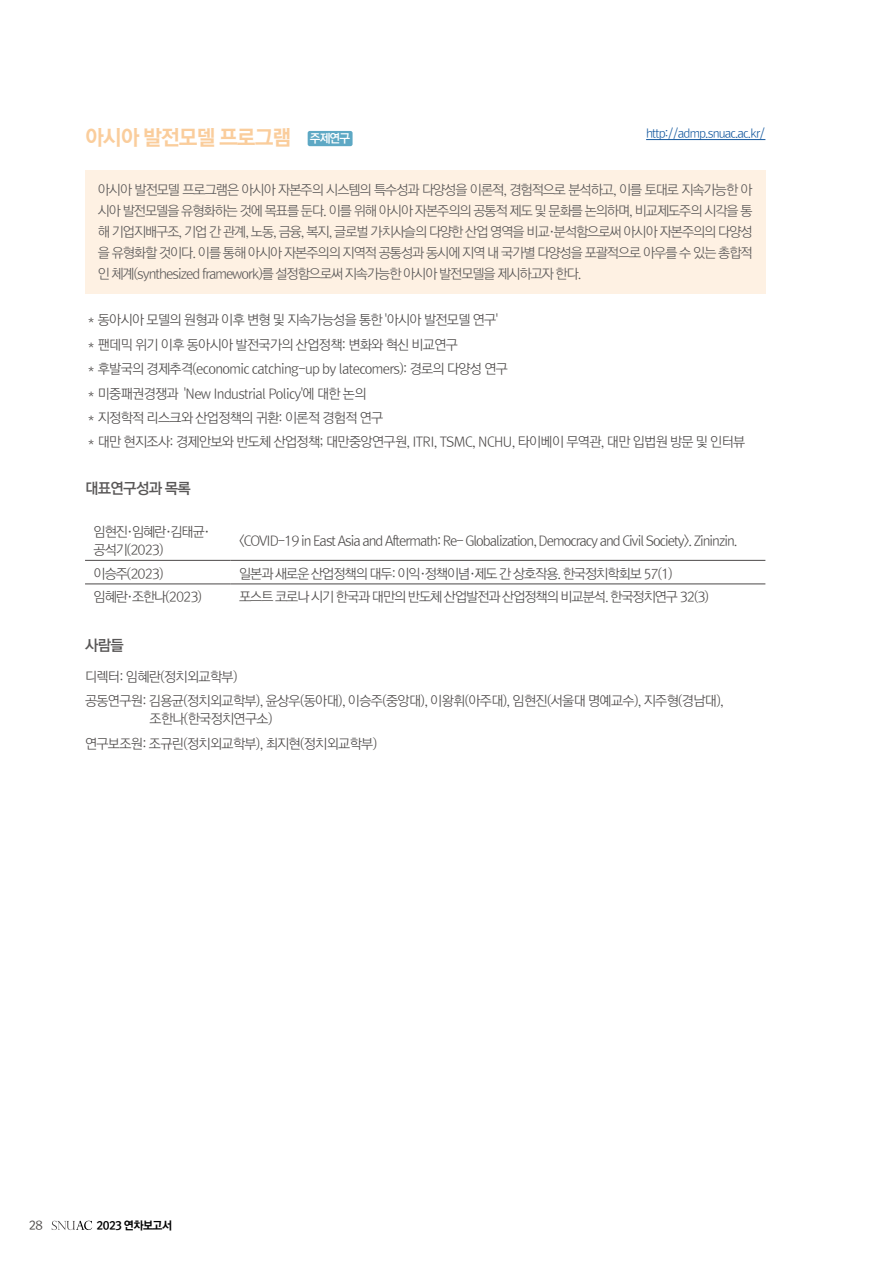
<style>
.page{position:relative;width:893px;height:1263px;background:#fff}
.page>*{position:absolute;margin:0;border:0;box-sizing:border-box;transform-origin:0 0}
.t1{font:21px "Rix Go EB";letter-spacing:-.05em;color:#facd9c}
.t2{font:15px "Rix Go B";letter-spacing:-.05em;color:#595757}
.t3{font:13.5px/24.5px "Rix Go L";letter-spacing:-.05em;color:#4c4948}
.t4{font:13.5px/21px "Rix Go L";letter-spacing:-.075em;color:#595757;text-align:justify}
.t5{font:13.5px/18px "Rix Go L";letter-spacing:-.075em;color:#4c4948}
.t6{font:12px "Rix Go L";letter-spacing:-.075em;color:#15599f}
.t7{font:12px "Rix Go B";color:#fff}
.t8{font:12px "Rix Go M";color:#4c4948}
.t9{font:11.25px "Rix Go EB";letter-spacing:-.05em;color:#000}
</style>
<div class="page">
<svg style="left:52px;top:1221px;width:40px;height:9px"></svg>
<hr style="left:85px;top:560px;width:146px;height:1px;background:#4c4948">
<hr style="left:231px;top:560px;width:534px;height:1px;background:#4c4948">
<hr style="left:85px;top:583px;width:146px;height:1px;background:#4c4948">
<hr style="left:231px;top:583px;width:534px;height:1px;background:#4c4948">
<hr style="left:646px;top:139px;width:119px;height:1px;background:#15599f">
<div style="left:85px;top:170px;width:680px;height:123px;background:#fef1e3"></div>
<div style="left:308px;top:131px;width:45px;height:15px;background:#5da8c4;border-radius:2px"></div>
<h1 class="t1" style="left:85px;top:127px;width:208px">아시아 발전모델 프로그램</h1>
<p class="t6" style="left:646px;top:127px;width:121px">http://admp.snuac.ac.kr/</p>
<p class="t4" style="left:98px;top:179px;width:656px">아시아 발전모델 프로그램은 아시아 자본주의 시스템의 특수성과 다양성을 이론적, 경험적으로 분석하고, 이를 토대로 지속가능한 아 시아 발전모델을 유형화하는 것에 목표를 둔다. 이를 위해 아시아 자본주의의 공통적 제도 및 문화를 논의하며, 비교제도주의 시각을 통 해 기업지배구조, 기업 간 관계, 노동, 금융, 복지, 글로벌 가치사슬의 다양한 산업 영역을 비교·분석함으로써 아시아 자본주의의 다양성 을 유형화할 것이다. 이를 통해 아시아 자본주의의 지역적 공통성과 동시에 지역 내 국가별 다양성을 포괄적으로 아우를 수 있는 총합적 인 체계(synthesized framework)를 설정함으로써 지속가능한 아시아 발전모델을 제시하고자 한다.</p>
<p class="t7" style="left:310px;top:132px;width:42px">주제연구</p>
<p class="t3" style="left:85px;top:308px;width:662px">＊동아시아 모델의 원형과 이후 변형 및 지속가능성을 통한 '아시아 발전모델 연구'<br>＊팬데믹 위기 이후 동아시아 발전국가의 산업정책: 변화와 혁신 비교연구<br>＊후발국의 경제추격(economic catching-up by latecomers): 경로의 다양성 연구<br>＊미중패권경쟁과 'New Industrial Policy'에 대한 논의<br>＊지정학적 리스크와 산업정책의 귀환: 이론적 경험적 연구<br>＊대만 현지조사: 경제안보와 반도체 산업정책; 대만중앙연구원, ITRI, TSMC, NCHU, 타이베이 무역관, 대만 입법원 방문 및 인터뷰</p>
<p class="t2" style="left:85px;top:480px;width:107px">대표연구성과 목록</p>
<p class="t5" style="left:94px;top:523px;width:118px">임현진·임혜란·김태균· 공석기(2023)</p>
<p class="t5" style="left:239px;top:532px;width:500px">&lt;COVID-19 in East Asia and Aftermath: Re- Globalization, Democracy and Civil Society&gt;. Zininzin.</p>
<p class="t3" style="left:94px;top:561px;width:71px">이승주(2023)</p>
<p class="t5" style="left:239px;top:565px;width:435px">일본과 새로운 산업정책의 대두: 이익·정책이념·제도 간 상호작용. 한국정치학회보 57(1)</p>
<p class="t5" style="left:94px;top:588px;width:110px">임혜란·조한나(2023)</p>
<p class="t5" style="left:239px;top:588px;width:471px">포스트 코로나 시기 한국과 대만의 반도체 산업발전과 산업정책의 비교분석. 한국정치연구 32(3)</p>
<p class="t2" style="left:85px;top:637px;width:40px">사람들</p>
<p class="t3" style="left:85px;top:665px;width:640px">디렉터: 임혜란(정치외교학부)<br>공동연구원: 김용균(정치외교학부), 윤상우(동아대), 이승주(중앙대), 이왕휘(아주대), 임현진(서울대 명예교수), 지주형(경남대),</p>
<p class="t3" style="left:85px;top:707px;width:294px;text-indent:65px">조한나(한국정치연구소)<br>연구보조원: 조규린(정치외교학부), 최지현(정치외교학부)</p>
<p class="t8" style="left:29px;top:1219px;width:15px">28</p>
<p class="t9" style="left:97px;top:1219px;width:77px">2023 연차보고서</p>
</div>
